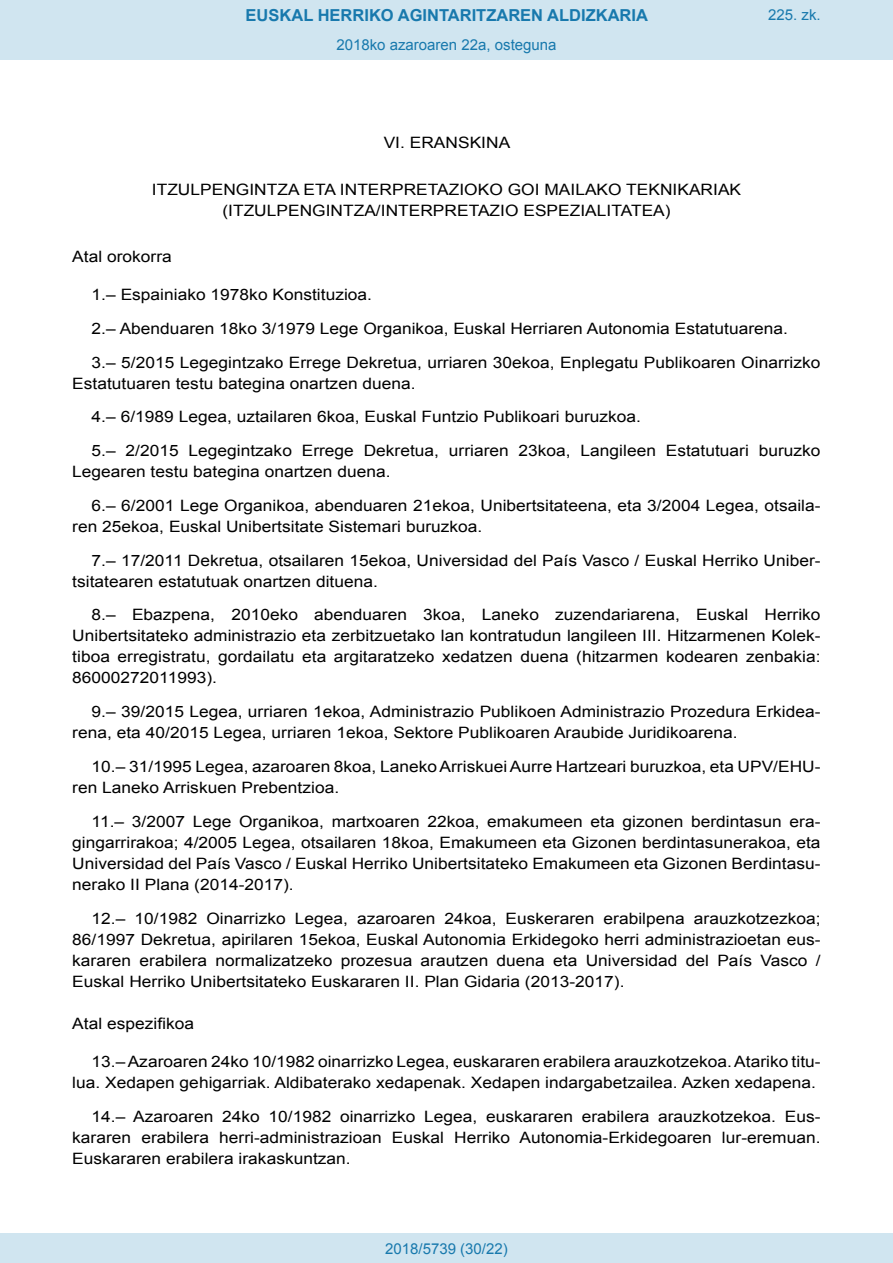
<style>
.page{position:relative;width:893px;height:1263px;background:#fff}
.page>*{position:absolute;margin:0;border:0;box-sizing:border-box;transform-origin:0 0}
.t1{font:700 16.5px "Arial";color:#1879ad}
.BOPVDetalle{font:15.6px/21px "Arial";color:#000;scale:1.11 1}
.BOPVClave{font:15.6px/21px "Arial";color:#000;text-align:center;scale:1.11 1}
.BOPVDisposicionTitul{font:15.6px "Arial";color:#000;scale:1.11 1}
.Paginacion_Centro{font:15px "Arial";color:#1879ad}
</style>
<div class="page">
<div style="left:0;top:0;width:893px;height:60px;background:#d0e5f0"></div>
<div style="left:0;top:1233px;width:893px;height:30px;background:#d0e5f0"></div>
<p class="t1" style="left:246px;top:4px;width:404px">EUSKAL HERRIKO AGINTARITZAREN ALDIZKARIA</p>
<p class="Paginacion_Centro" style="left:336px;top:35px;width:222px">2018ko azaroaren 22a, osteguna</p>
<p class="Paginacion_Centro" style="left:768px;top:5px;width:54px">225. zk.</p>
<p class="BOPVClave" style="left:384px;top:132px;width:116px">VI. ERANSKINA</p>
<p class="BOPVClave" style="left:152px;top:179px;width:532px">ITZULPENGINTZA ETA INTERPRETAZIOKO GOI MAILAKO TEKNIKARIAK (ITZULPENGINTZA/INTERPRETAZIO ESPEZIALITATEA)</p>
<p class="BOPVDisposicionTitul" style="left:72px;top:246px;width:91px">Atal orokorra</p>
<p class="BOPVDetalle" style="left:92px;top:284px;width:254px">1.– Espainiako 1978ko Konstituzioa.</p>
<p class="BOPVDetalle" style="left:92px;top:318px;width:629px">2.– Abenduaren 18ko 3/1979 Lege Organikoa, Euskal Herriaren Autonomia Estatutuarena.</p>
<p class="BOPVDetalle" style="left:72px;top:352px;width:676px;text-indent:19px">3.– 5/2015 Legegintzako Errege Dekretua, urriaren 30ekoa, Enplegatu Publikoaren Oinarrizko<br>Estatutuaren testu bategina onartzen duena.</p>
<p class="BOPVDetalle" style="left:92px;top:407px;width:496px">4.– 6/1989 Legea, uztailaren 6koa, Euskal Funtzio Publikoari buruzkoa.</p>
<p class="BOPVDetalle" style="left:72px;top:440px;width:676px;text-indent:19px">5.– 2/2015 Legegintzako Errege Dekretua, urriaren 23koa, Langileen Estatutuari buruzko<br>Legearen testu bategina onartzen duena.</p>
<p class="BOPVDetalle" style="left:72px;top:495px;width:676px;text-indent:19px">6.– 6/2001 Lege Organikoa, abenduaren 21ekoa, Unibertsitateena, eta 3/2004 Legea, otsaila&shy;ren 25ekoa, Euskal Unibertsitate Sistemari buruzkoa.</p>
<p class="BOPVDetalle" style="left:72px;top:550px;width:676px;text-indent:19px">7.– 17/2011 Dekretua, otsailaren 15ekoa, Universidad del País Vasco / Euskal Herriko Uniber&shy;tsitatearen estatutuak onartzen dituena.</p>
<p class="BOPVDetalle" style="left:72px;top:605px;width:676px;text-align:justify;text-indent:19px">8.– Ebazpena, 2010eko abenduaren 3koa, Laneko zuzendariarena, Euskal Herriko Unibertsitateko administrazio eta zerbitzuetako lan kontratudun langileen III. Hitzarmenen Kolek&shy;tiboa erregistratu, gordailatu eta argitaratzeko xedatzen duena (hitzarmen kodearen zenbakia:<br>86000272011993).</p>
<p class="BOPVDetalle" style="left:72px;top:701px;width:676px;text-indent:19px">9.– 39/2015 Legea, urriaren 1ekoa, Administrazio Publikoen Administrazio Prozedura Erkidea&shy;rena, eta 40/2015 Legea, urriaren 1ekoa, Sektore Publikoaren Araubide Juridikoarena.</p>
<p class="BOPVDetalle" style="left:72px;top:756px;width:676px;text-indent:19px">10.– 31/1995 Legea, azaroaren 8koa, Laneko Arriskuei Aurre Hartzeari buruzkoa, eta UPV/EHU&shy;ren Laneko Arriskuen Prebentzioa.</p>
<p class="BOPVDetalle" style="left:72px;top:811px;width:676px;text-align:justify;text-indent:19px">11.– 3/2007 Lege Organikoa, martxoaren 22koa, emakumeen eta gizonen berdintasun era&shy;gingarrirakoa; 4/2005 Legea, otsailaren 18koa, Emakumeen eta Gizonen berdintasunerakoa, eta Universidad del País Vasco / Euskal Herriko Unibertsitateko Emakumeen eta Gizonen Berdintasu&shy;nerako II Plana (2014-2017).</p>
<p class="BOPVDetalle" style="left:72px;top:908px;width:676px;text-align:justify;text-indent:19px">12.– 10/1982 Oinarrizko Legea, azaroaren 24koa, Euskeraren erabilpena arauzkotzezkoa; 86/1997 Dekretua, apirilaren 15ekoa, Euskal Autonomia Erkidegoko herri administrazioetan eus&shy;kararen erabilera normalizatzeko prozesua arautzen duena eta Universidad del País Vasco / Euskal Herriko Unibertsitateko Euskararen II. Plan Gidaria (2013-2017).</p>
<p class="BOPVDisposicionTitul" style="left:72px;top:1013px;width:111px">Atal espezifikoa</p>
<p class="BOPVDetalle" style="left:72px;top:1051px;width:676px;text-align:right">13.– Azaroaren 24ko 10/1982 oinarrizko Legea, euskararen erabilera arauzkotzekoa. Atariko titu&shy;lua. Xedapen gehigarriak. Aldibaterako xedapenak. Xedapen indargabetzailea. Azken xedapena.</p>
<p class="BOPVDetalle" style="left:72px;top:1106px;width:676px;text-align:justify;text-indent:19px">14.– Azaroaren 24ko 10/1982 oinarrizko Legea, euskararen erabilera arauzkotzekoa. Eus&shy;kararen erabilera herri-administrazioan Euskal Herriko Autonomia-Erkidegoaren lur-eremuan.<br>Euskararen erabilera irakaskuntzan.</p>
<p class="Paginacion_Centro" style="left:385px;top:1238px;width:124px">2018/5739 (30/22)</p>
</div>
